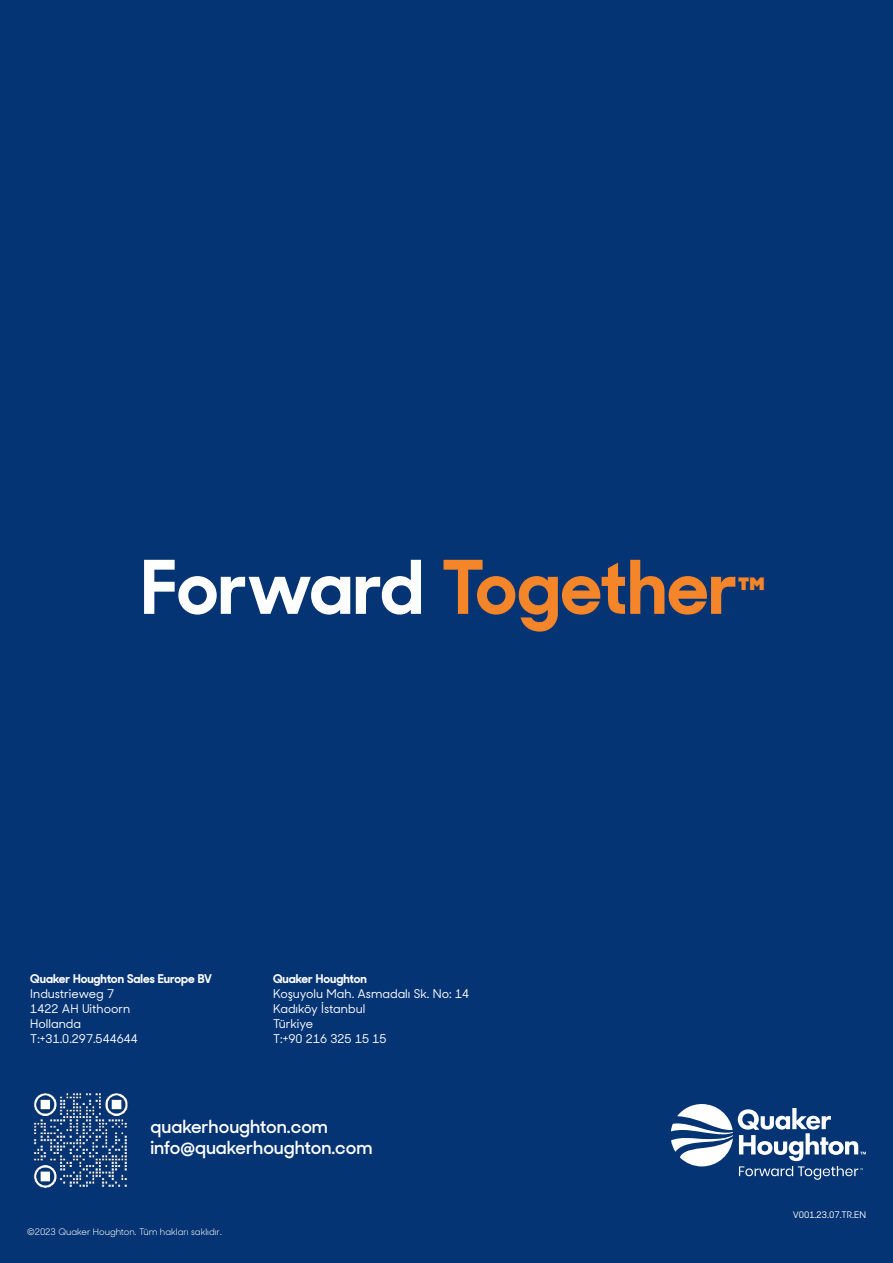
<style>
.page{position:relative;width:893px;height:1263px;background:#053474}
.page>*{position:absolute;margin:0;border:0;box-sizing:border-box;transform-origin:0 0}
.t1{font:700 74.1px "Sharp Sans Display No 2";color:#f58529}
.t2{font:600 18px/21.6px "Sharp Sans Display No 2";color:#fff}
.t3{font:500 12px/15px "Sharp Sans Display No 2";color:#fff}
.t4{font:700 12px "Sharp Sans Display No 2";color:#fff}
.t5{font:9px "Sharp Sans Display No 2";color:#fff}
.t6{font:500 9px "Sharp Sans Display No 2";color:#fff}
.s1{color:#fff}
.s2{font-size:43.2px}
</style>
<div class="page">
<svg style="left:671px;top:1104px;width:195px;height:76px"></svg>
<img style="left:33px;top:1093px;width:96px;height:96px">
<h1 class="t1" style="left:141px;top:559px;width:626px"><span class="s1">Forward</span> Together<span class="s2">™</span></h1>
<p class="t4" style="left:30px;top:974px;width:183px">Quaker Houghton Sales Europe BV</p>
<p class="t3" style="left:30px;top:985px;width:109px">Industrieweg 7<br>1422 AH Uithoorn<br>Hollanda<br>T:+31.0.297.544644</p>
<p class="t4" style="left:273px;top:974px;width:95px">Quaker Houghton</p>
<p class="t3" style="left:273px;top:985px;width:198px">Koşuyolu Mah. Asmadalı Sk. No: 14<br>Kadıköy İstanbul<br>Türkiye<br>T:+90 216 325 15 15</p>
<h2 class="t2" style="left:151px;top:1117px;width:224px">quakerhoughton.com info@quakerhoughton.com</h2>
<p class="t5" style="left:27px;top:1224px;width:196px">©2023 Quaker Houghton. Tüm hakları saklıdır.</p>
<p class="t6" style="left:793px;top:1207px;width:75px">V001.23.07.TR.EN</p>
</div>
